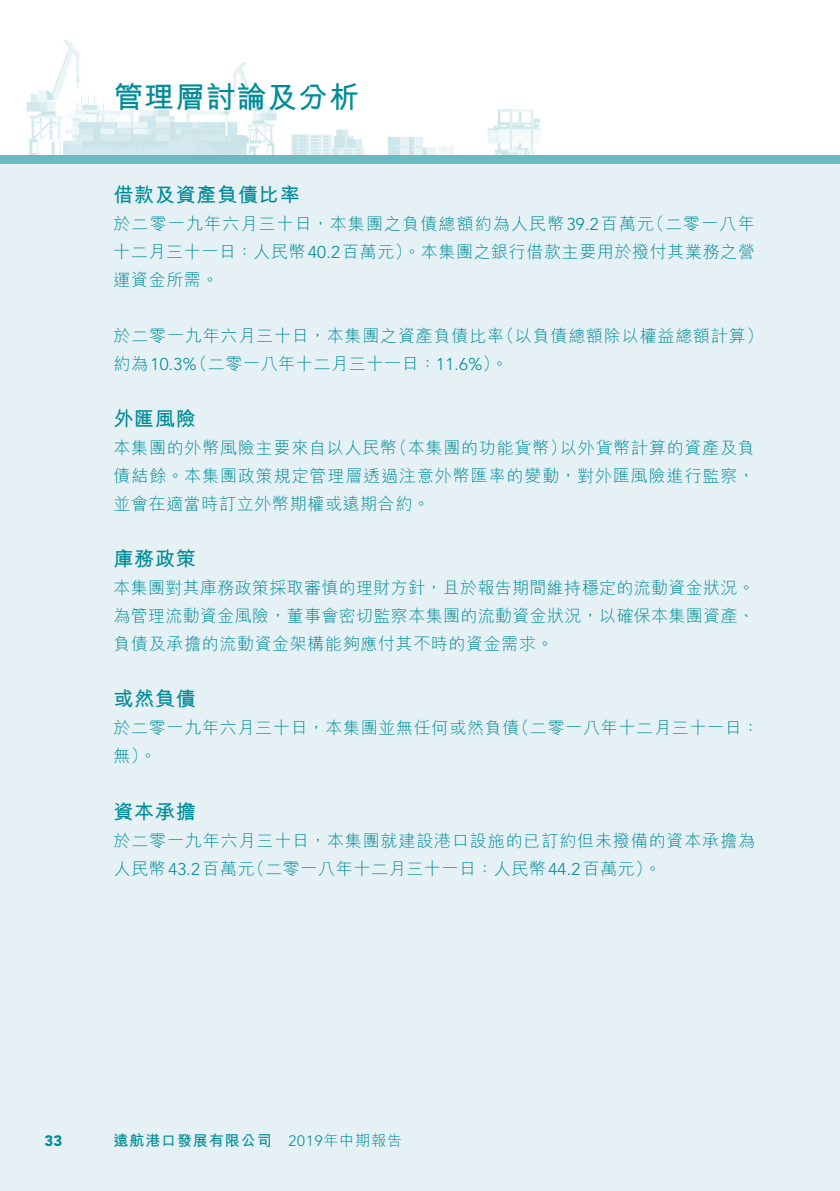
<style>
.page{position:relative;width:840px;height:1191px;background:#fff}
.page>*{position:absolute;margin:0;border:0;box-sizing:border-box;transform-origin:0 0}
.t1{font:700 30px "M Hei HK";letter-spacing:.025em;color:#008b98}
.t2{font:700 20px "M Hei HK";letter-spacing:.04em;color:#008b98}
.t3{font:300 17px/28px "M Hei HK";letter-spacing:.045em;color:#008b98}
.t4{font:300 17px "Avenir LT Std";color:#008b98}
.t5{font:700 15px "M Hei HK";letter-spacing:.06em;color:#008b98}
.t6{font:300 15px "M Hei HK";letter-spacing:.06em;color:#008b98}
.t7{font:900 15px "Avenir LT Std";color:#008b98}
.s1{font-family:"Avenir LT Std"}
.s2{font-family:"M Hei HK"}
</style>
<div class="page">
<div style="left:0;top:157px;width:839px;height:1034px;background:#e5f1f4"></div>
<img style="left:0;top:40px;width:839px;height:116px">
<div style="left:0;top:156px;width:839px;height:8px;background:#6ab9c3"></div>
<h1 class="t1" style="left:113px;top:75px;width:247px">管理層討論及分析</h1>
<p class="t2" style="left:113px;top:180px;width:188px">借款及資產負債比率</p>
<p class="t3" style="left:647px;top:210px;width:109px">（二零一八年</p>
<p class="t3" style="left:113px;top:210px;width:642px">於二零一九年六月三十日，本集團之負債總額約為人民幣<span class="s1">39.2</span>百萬元<br>十二月三十一日：人民幣<span class="s1">40.2</span>百萬元）。本集團之銀行借款主要用於撥付其業務之營運資金所需。</p>
<p class="t3" style="left:497px;top:322px;width:267px">（以負債總額除以權益總額計算(</p>
<p class="t3" style="left:113px;top:322px;width:396px;text-align:right">於二零一九年六月三十日，本集團之資產負債比率（二零一八年十二月三十一日：<span class="s1">11.6%</span> 。(</p>
<p class="t4" style="left:113px;top:354px;width:84px"><span class="s2">約為</span>10.3%</p>
<p class="t2" style="left:113px;top:404px;width:84px">外匯風險</p>
<p class="t3" style="left:390px;top:434px;width:178px">（本集團的功能貨幣）</p>
<p class="t3" style="left:113px;top:434px;width:642px">本集團的外幣風險主要來自以人民幣<br>債結餘。本集團政策規定管理層透過注意外幣匯率的變動，對外匯風險進行監察，並會在適當時訂立外幣期權或遠期合約。</p>
<p class="t2" style="left:113px;top:544px;width:84px">庫務政策</p>
<p class="t3" style="left:113px;top:574px;width:642px;text-align:justify">本集團對其庫務政策採取審慎的理財方針，且於報告期間維持穩定的流動資金狀況。為管理流動資金風險，董事會密切監察本集團的流動資金狀況，以確保本集團資產、負債及承擔的流動資金架構能夠應付其不時的資金需求。</p>
<p class="t2" style="left:113px;top:684px;width:84px">或然負債</p>
<p class="t3" style="left:512px;top:714px;width:248px">（二零一八年十二月三十一日：</p>
<p class="t3" style="left:559px;top:434px;width:196px">以外貨幣計算的資產及負</p>
<p class="t3" style="left:113px;top:714px;width:407px">於二零一九年六月三十日，本集團並無任何或然負債無。(</p>
<p class="t2" style="left:113px;top:796px;width:84px">資本承擔</p>
<p class="t3" style="left:248px;top:826px;width:508px;text-indent:-134px">於二零一九年六月三十日，本集團就建設港口設施的已訂約但未撥備的資本承擔為（二零一八年十二月三十一日：人民幣<span class="s1">44.2</span>百萬元。(</p>
<p class="t3" style="left:114px;top:854px;width:142px">人民幣<span class="s1">43.2</span>百萬元</p>
<p class="t7" style="left:45px;top:1131px;width:19px">33</p>
<p class="t5" style="left:113px;top:1129px;width:160px">遠航港口發展有限公司</p>
<p class="t6" style="left:288px;top:1132px;width:115px"><span class="s1">2019</span>年中期報告</p>
</div>
